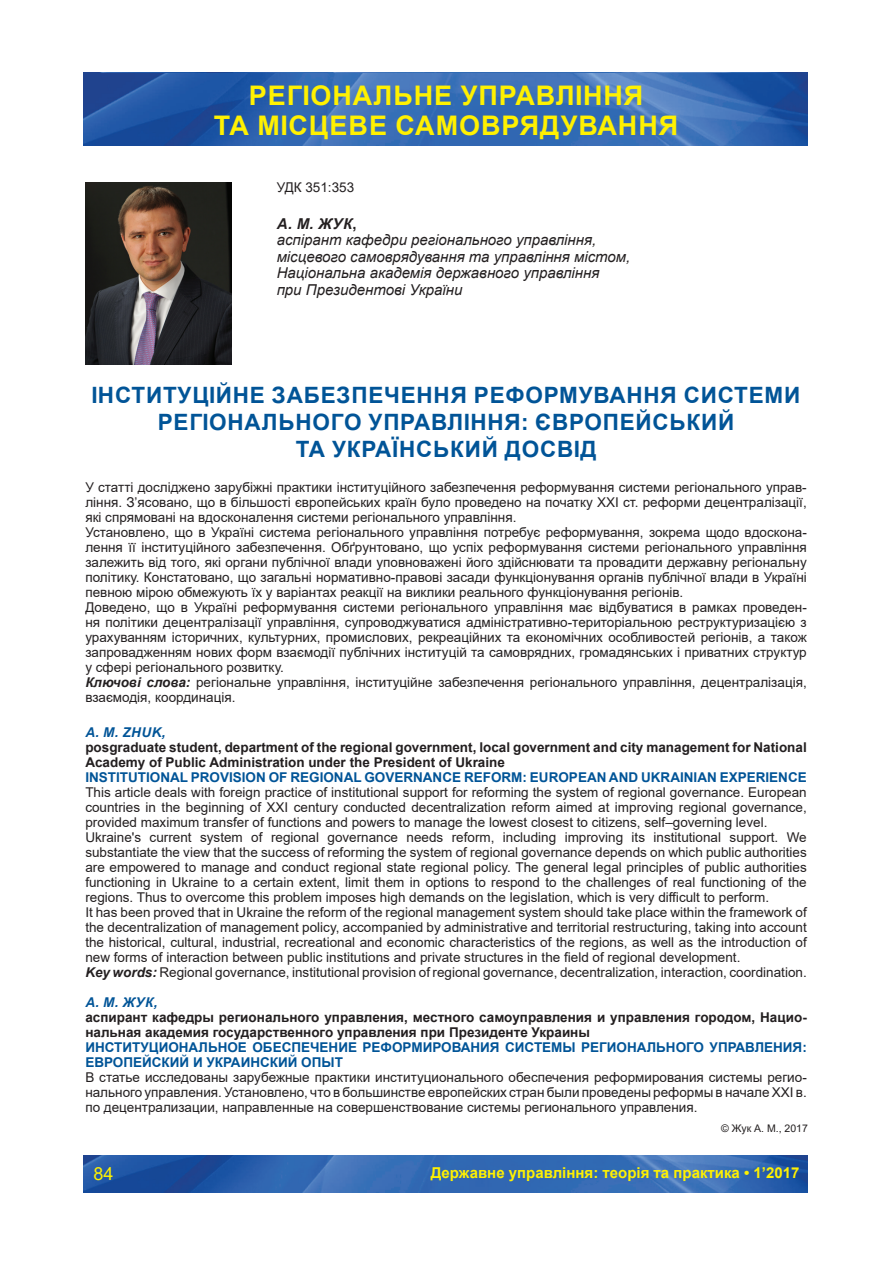
<style>
.page{position:relative;width:893px;height:1263px;background:#fff}
.page>*{position:absolute;margin:0;border:0;box-sizing:border-box;transform-origin:0 0}
.t1{font:700 27px/30px "Arial";letter-spacing:.035em;color:#fff101;text-align:center}
.t2{font:700 22.5px/27px "Arial";letter-spacing:.035em;color:#015497;text-align:center}
.t3{font:18px "Arial";color:#fff101}
.t4{font:italic 15px/16.5px "Arial";color:#231f20}
.t5{font:700 15px "Arial";color:#fff101}
.t6{font:13.5px/15px "Arial";color:#231f20}
.t7{font:700 13.5px/15px "Arial";color:#231f20}
.t8{font:700 13.5px/15px "Arial";color:#015497}
.t9{font:italic 700 13.5px "Arial";letter-spacing:.035em;color:#015497}
.t10{font:10.5px "Arial";color:#231f20}
.s1{font-weight:700}
.s2{font-weight:700;font-style:normal}
.s3{font-weight:700;font-style:italic}
</style>
<div class="page">
<img style="left:84px;top:1155px;width:724px;height:37px">
<img style="left:84px;top:73px;width:724px;height:72px">
<img style="left:85px;top:182px;width:147px;height:182px">
<h1 class="t1" style="left:214px;top:81px;width:466px">РЕГІОНАЛЬНЕ УПРАВЛІННЯ<br>ТА МІСЦЕВЕ САМОВРЯДУВАННЯ</h1>
<p class="t5" style="left:94px;top:80px;width:394px">Регіональне управління та місцеве самоврядування</p>
<p class="t6" style="left:277px;top:180px;width:79px">УДК 351:353</p>
<p class="t4" style="left:277px;top:216px;width:355px"><span class="s1">А. М. ЖУК</span><span class="s2">,<br></span>аспірант кафедри регіонального управління, місцевого самоврядування та управління містом, Національна академія державного управління<br>при Президентові України</p>
<h2 class="t2" style="left:91px;top:382px;width:710px">ІНСТИТУЦІЙНЕ ЗАБЕЗПЕЧЕННЯ РЕФОРМУВАННЯ СИСТЕМИ<br>РЕГІОНАЛЬНОГО УПРАВЛІННЯ: ЄВРОПЕЙСЬКИЙ<br>ТА УКРАЇНСЬКИЙ ДОСВІД</h2>
<p class="t6" style="left:85px;top:480px;width:723px">У статті досліджено зарубіжні практики інституційного забезпечення реформування системи регіонального управ&shy;ління. З’ясовано, що в більшості європейських країн було проведено на початку ХХІ ст. реформи децентралізації, які спрямовані на вдосконалення системи регіонального управління.<br>Установлено, що в Україні система регіонального управління потребує реформування, зокрема щодо вдоскона&shy;лення її інституційного забезпечення. Обґрунтовано, що успіх реформування системи регіонального управління залежить від того, які органи публічної влади уповноважені його здійснювати та провадити державну регіональну політику. Констатовано, що загальні нормативно-правові засади функціонування органів публічної влади в Україні певною мірою обмежують їх у варіантах реакції на виклики реального функціонування регіонів.<br>Доведено, що в Україні реформування системи регіонального управління має відбуватися в рамках проведен&shy;ня політики децентралізації управління, супроводжуватися адміністративно-територіальною реструктуризацією з урахуванням історичних, культурних, промислових, рекреаційних та економічних особливостей регіонів, а також запровадженням нових форм взаємодії публічних інституцій та самоврядних, громадянських і приватних структур у сфері регіонального розвитку.<br><span class="s3">Ключові слова:</span> регіональне управління, інституційне забезпечення регіонального управління, децентралізація, взаємодія, координація.</p>
<p class="t9" style="left:86px;top:724px;width:81px">A. М. ZHUK,</p>
<p class="t7" style="left:85px;top:740px;width:723px">posgraduate student, department of the regional government, local government and city management for National<br>Academy of Public Administration under the President of Ukraine</p>
<p class="t8" style="left:85px;top:770px;width:723px">INSTITUTIONAL PROVISION OF REGIONAL GOVERNANCE REFORM: EUROPEAN AND UKRAINIAN EXPERIENCE</p>
<p class="t6" style="left:85px;top:785px;width:723px">This article deals with foreign practice of institutional support for reforming the system of regional governance. European countries in the beginning of XXI century conducted decentralization reform aimed at improving regional governance, provided maximum transfer of functions and powers to manage the lowest closest to citizens, self–governing level.<br>Ukraine's current system of regional governance needs reform, including improving its institutional support. We substantiate the view that the success of reforming the system of regional governance depends on which public authorities are empowered to manage and conduct regional state regional policy. The general legal principles of public authorities functioning in Ukraine to a certain extent, limit them in options to respond to the challenges of real functioning of the regions. Thus to overcome this problem imposes high demands on the legislation, which is very difficult to perform.<br>It has been proved that in Ukraine the reform of the regional management system should take place within the framework of the decentralization of management policy, accompanied by administrative and territorial restructuring, taking into account the historical, cultural, industrial, recreational and economic characteristics of the regions, as well as the introduction of new forms of interaction between public institutions and private structures in the field of regional development.<br><span class="s3">Key words:</span> Regional governance, institutional provision of regional governance, decentralization, interaction, coordination.</p>
<p class="t9" style="left:86px;top:994px;width:73px">А. М. ЖУК,</p>
<p class="t7" style="left:85px;top:1010px;width:723px">аспирант кафедры регионального управления, местного самоуправления и управления городом, Нацио&shy;нальная академия государственного управления при Президенте Украины</p>
<p class="t8" style="left:85px;top:1040px;width:723px">ИНСТИТУЦИОНАЛЬНОЕ ОБЕСПЕЧЕНИЕ РЕФОРМИРОВАНИЯ СИСТЕМЫ РЕГИОНАЛЬНОГО УПРАВЛЕНИЯ:<br>ЕВРОПЕЙСКИЙ И УКРАИНСКИЙ ОПЫТ</p>
<p class="t6" style="left:85px;top:1070px;width:723px;text-align:justify">В статье исследованы зарубежные практики институционального обеспечения реформирования системы регио&shy;нального управления. Установлено, что в большинстве европейских стран были проведены реформы в начале XXI в. по децентрализации, направленные на совершенствование системы регионального управления.</p>
<h3 class="t3" style="left:94px;top:1161px;width:22px">84</h3>
<p class="t10" style="left:721px;top:1121px;width:88px">© Жук А. М., 2017</p>
<p class="t5" style="left:431px;top:1162px;width:370px">Державне управління: теорія та практика • 1’2017</p>
</div>
